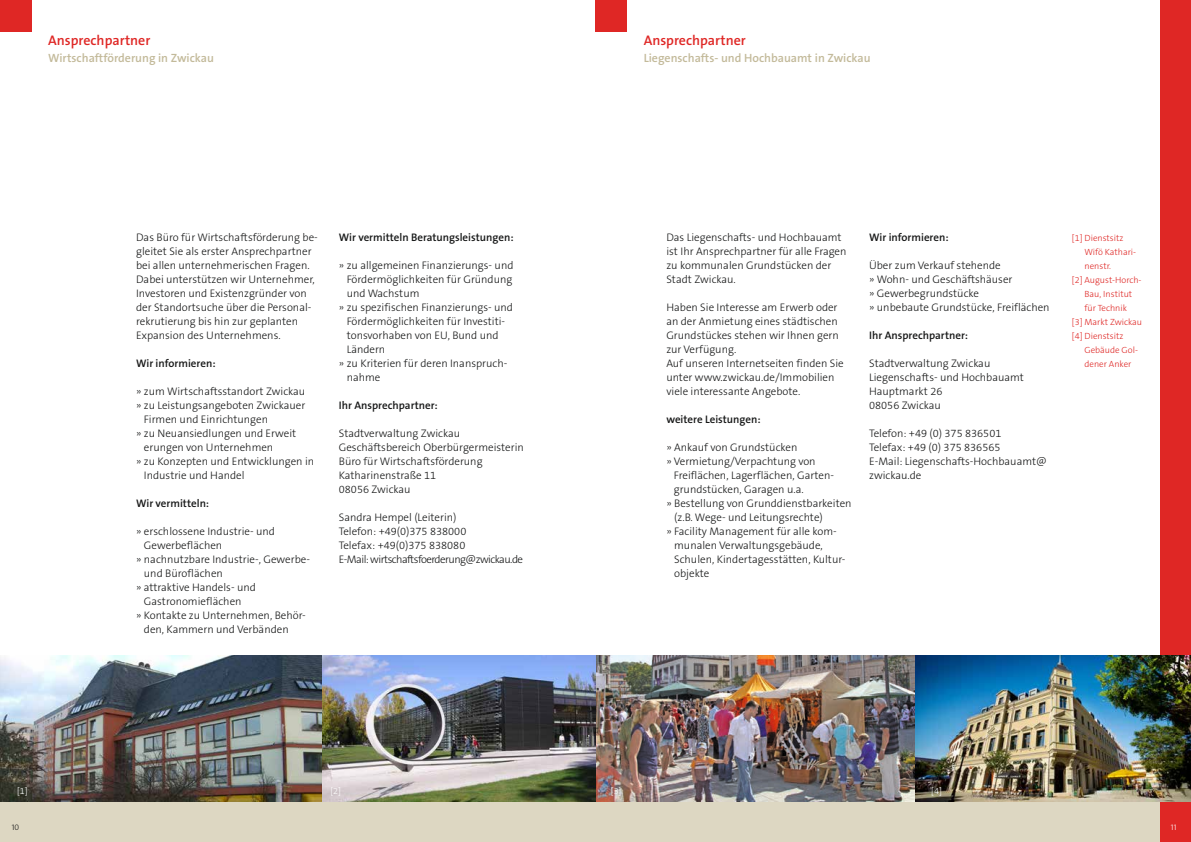
<style>
.page{position:relative;width:1191px;height:842px;background:#fff}
.page>*{position:absolute;margin:0;border:0;box-sizing:border-box;transform-origin:0 0}
.t1{font:600 14px "The Sans B6";color:#df2725}
.t2{font:600 12px "The Sans B6";color:#c3ba9a}
.t3{font:300 11px/14px "The Sans B3";color:#151616}
.t4{font:600 11px "The Sans B6";color:#151616}
.t5{font:300 9px "The Sans B3";color:#df2725}
.t6{font:300 9px "The Sans B3";color:#fff}
.t7{font:8px "The Sans Light Caps";color:#151616}
.t8{font:8px "The Sans Light Caps";color:#fff}
</style>
<div class="page">
<div style="left:0;top:758px;width:1191px;height:84px;background:#ddd7c2"></div>
<div style="left:1159px;top:0;width:32px;height:842px;background:#df2725"></div>
<img style="left:0;top:656px;width:915px;height:145px">
<div style="left:0;top:0;width:31px;height:31px;background:#df2725"></div>
<div style="left:595px;top:0;width:31px;height:31px;background:#df2725"></div>
<img style="left:915px;top:656px;width:276px;height:145px">
<p class="t1" style="left:48px;top:33px;width:104px">Ansprechpartner</p>
<p class="t1" style="left:643px;top:33px;width:104px">Ansprechpartner</p>
<p class="t2" style="left:48px;top:51px;width:167px">Wirtschaftförderung in Zwickau</p>
<p class="t2" style="left:643px;top:51px;width:228px">Liegenschafts- und Hochbauamt in Zwickau</p>
<p class="t3" style="left:136px;top:231px;width:183px">Das Büro für Wirtschaftsförderung be&shy;gleitet Sie als erster Ansprechpartner bei allen unternehmerischen Fragen.<br>Dabei unterstützen wir Unternehmer, Investoren und Existenzgründer von der Standortsuche über die Personal&shy;rekrutierung bis hin zur geplanten Expansion des Unternehmens.</p>
<p class="t4" style="left:136px;top:358px;width:81px">Wir informieren:</p>
<p class="t3" style="left:136px;top:385px;width:171px">» zum Wirtschaftsstandort Zwickau</p>
<p class="t3" style="left:136px;top:399px;width:171px">» zu Leistungsangeboten Zwickauer</p>
<p class="t3" style="left:144px;top:413px;width:126px">Firmen und Einrichtungen</p>
<p class="t3" style="left:136px;top:427px;width:162px">» zu Neuansiedlungen und Erweit</p>
<p class="t3" style="left:144px;top:441px;width:131px">erungen von Unternehmen</p>
<p class="t3" style="left:136px;top:455px;width:180px">» zu Konzepten und Entwicklungen in</p>
<p class="t3" style="left:144px;top:469px;width:102px">Industrie und Handel</p>
<p class="t4" style="left:136px;top:498px;width:75px">Wir vermitteln:</p>
<p class="t3" style="left:136px;top:525px;width:140px">» erschlossene Industrie- und</p>
<p class="t3" style="left:144px;top:539px;width:80px">Gewerbeflächen</p>
<p class="t3" style="left:136px;top:553px;width:175px">» nachnutzbare Industrie-, Gewerbe-</p>
<p class="t3" style="left:144px;top:567px;width:80px">und Büroflächen</p>
<p class="t3" style="left:136px;top:581px;width:121px">» attraktive Handels- und</p>
<p class="t3" style="left:144px;top:595px;width:99px">Gastronomieflächen</p>
<p class="t3" style="left:136px;top:609px;width:171px">» Kontakte zu Unternehmen, Behör-</p>
<p class="t3" style="left:144px;top:623px;width:146px">den, Kammern und Verbänden</p>
<p class="t4" style="left:339px;top:232px;width:176px">Wir vermitteln Beratungsleistungen:</p>
<p class="t3" style="left:339px;top:259px;width:176px">» zu allgemeinen Finanzierungs- und</p>
<p class="t3" style="left:347px;top:273px;width:167px">Fördermöglichkeiten für Gründung</p>
<p class="t3" style="left:347px;top:287px;width:74px">und Wachstum</p>
<p class="t3" style="left:339px;top:301px;width:176px">» zu spezifischen Finanzierungs- und</p>
<p class="t3" style="left:347px;top:315px;width:160px">Fördermöglichkeiten für Investiti-</p>
<p class="t3" style="left:347px;top:329px;width:153px">tonsvorhaben von EU, Bund und</p>
<p class="t3" style="left:347px;top:343px;width:40px">Ländern</p>
<p class="t3" style="left:339px;top:357px;width:170px">» zu Kriterien für deren Inanspruch-</p>
<p class="t3" style="left:347px;top:371px;width:35px">nahme</p>
<p class="t4" style="left:339px;top:400px;width:100px">Ihr Ansprechpartner:</p>
<p class="t3" style="left:339px;top:427px;width:186px">Stadtverwaltung Zwickau<br>Geschäftsbereich Oberbürgermeisterin<br>Büro für Wirtschaftsförderung<br>Katharinenstraße 11<br>08056 Zwickau</p>
<p class="t3" style="left:339px;top:511px;width:186px">Sandra Hempel (Leiterin)<br>Telefon: +49(0)375 838000<br>Telefax: +49(0)375 838080<br>E-Mail: wirtschaftsfoerderung@zwickau.de</p>
<p class="t3" style="left:666px;top:231px;width:182px">Das Liegenschafts- und Hochbauamt ist Ihr Ansprechpartner für alle Fragen zu kommunalen Grundstücken der<br>Stadt Zwickau.</p>
<p class="t3" style="left:666px;top:301px;width:179px">Haben Sie Interesse am Erwerb oder an der Anmietung eines städtischen<br>Grundstückes stehen wir Ihnen gern zur Verfügung.<br>Auf unseren Internetseiten finden Sie unter www.zwickau.de/Immobilien viele interessante Angebote.</p>
<p class="t4" style="left:666px;top:414px;width:96px">weitere Leistungen:</p>
<p class="t3" style="left:666px;top:441px;width:133px">» Ankauf von Grundstücken</p>
<p class="t3" style="left:666px;top:455px;width:151px">» Vermietung/Verpachtung von</p>
<p class="t3" style="left:674px;top:469px;width:162px">Freiflächen, Lagerflächen, Garten-</p>
<p class="t3" style="left:674px;top:483px;width:131px">grundstücken, Garagen u.a.</p>
<p class="t3" style="left:666px;top:497px;width:187px">» Bestellung von Grunddienstbarkeiten</p>
<p class="t3" style="left:674px;top:511px;width:150px">(z.B. Wege- und Leitungsrechte)</p>
<p class="t3" style="left:666px;top:525px;width:172px">» Facility Management für alle kom-</p>
<p class="t3" style="left:674px;top:539px;width:150px">munalen Verwaltungsgebäude,</p>
<p class="t3" style="left:674px;top:553px;width:173px">Schulen, Kindertagesstätten, Kultur-</p>
<p class="t3" style="left:674px;top:567px;width:37px">objekte</p>
<p class="t4" style="left:869px;top:232px;width:81px">Wir informieren:</p>
<p class="t3" style="left:869px;top:259px;width:182px">Über zum Verkauf stehende<br>» Wohn- und Geschäftshäuser<br>» Gewerbegrundstücke<br>» unbebaute Grundstücke, Freiflächen</p>
<p class="t4" style="left:869px;top:330px;width:100px">Ihr Ansprechpartner:</p>
<p class="t3" style="left:869px;top:357px;width:156px">Stadtverwaltung Zwickau<br>Liegenschafts- und Hochbauamt<br>Hauptmarkt 26<br>08056 Zwickau</p>
<p class="t3" style="left:869px;top:427px;width:179px">Telefon: +49 (0) 375 836501<br>Telefax: +49 (0) 375 836565<br>E-Mail: Liegenschafts-Hochbauamt@ zwickau.de</p>
<p class="t5" style="left:1071px;top:234px;width:53px">[1] Dienstsitz</p>
<p class="t5" style="left:1084px;top:248px;width:53px">Wifö Kathari-</p>
<p class="t5" style="left:1084px;top:262px;width:28px">nenstr.</p>
<p class="t5" style="left:1071px;top:276px;width:71px">[2] August-Horch-</p>
<p class="t5" style="left:1084px;top:290px;width:49px">Bau, Institut</p>
<p class="t5" style="left:1084px;top:304px;width:44px">für Technik</p>
<p class="t5" style="left:1071px;top:318px;width:72px">[3] Markt Zwickau</p>
<p class="t5" style="left:1071px;top:332px;width:53px">[4] Dienstsitz</p>
<p class="t5" style="left:1084px;top:346px;width:55px">Gebäude Gol-</p>
<p class="t5" style="left:1084px;top:360px;width:48px">dener Anker</p>
<p class="t6" style="left:17px;top:786px;width:12px">[1]</p>
<p class="t6" style="left:330px;top:786px;width:12px">[2]</p>
<p class="t6" style="left:611px;top:786px;width:12px">[3]</p>
<p class="t6" style="left:931px;top:786px;width:12px">[4]</p>
<p class="t7" style="left:12px;top:823px;width:9px">10</p>
<p class="t8" style="left:1171px;top:823px;width:7px">11</p>
</div>
